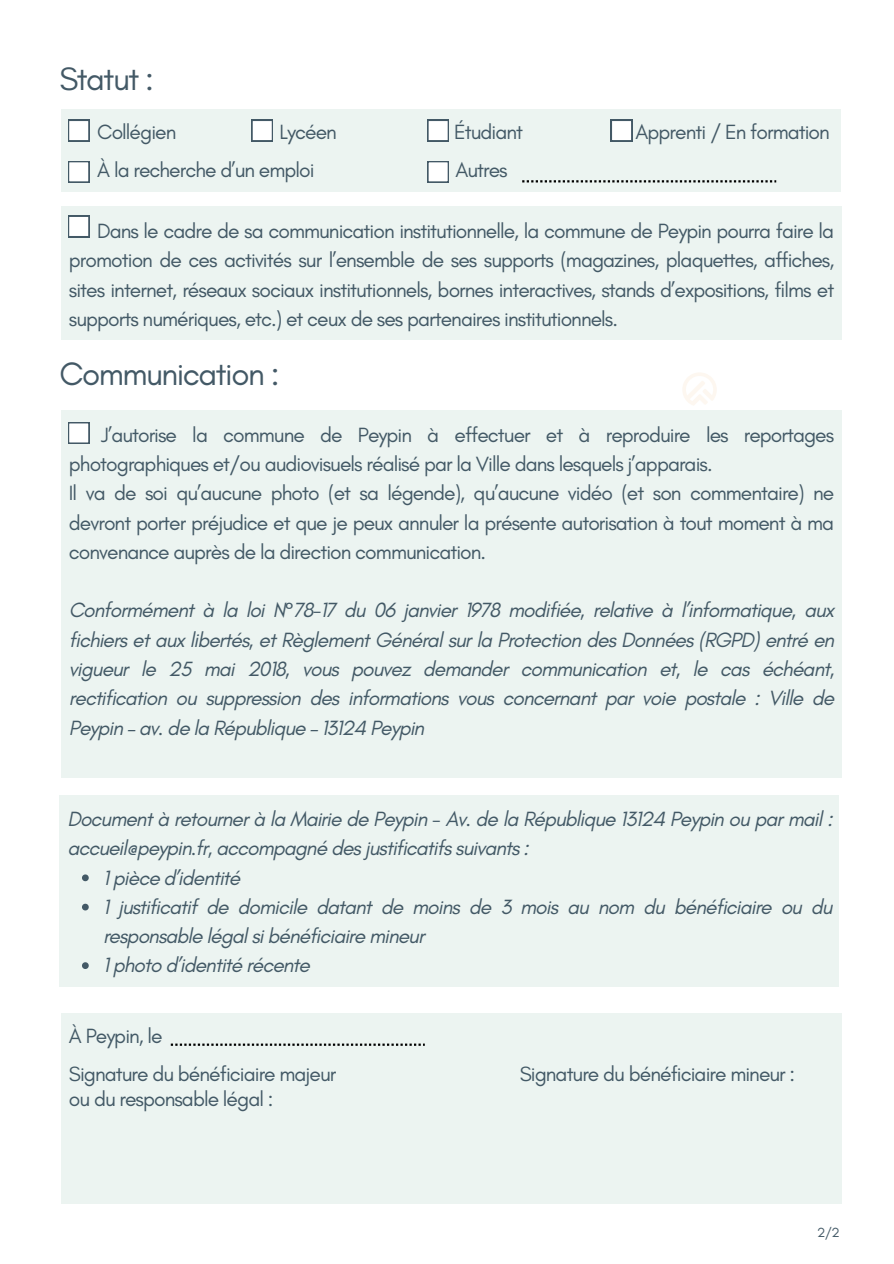
<style>
.page{position:relative;width:894px;height:1264px;background:#fff}
.page>*{position:absolute;margin:0;border:0;box-sizing:border-box;transform-origin:0 0}
.t1{font:33px "Glacial Indifference";letter-spacing:-.045em;color:#435966}
.t2{font:21px/29.2px "Glacial Indifference";letter-spacing:-.045em;color:#435966;text-align:justify}
.t3{font:italic 21px/29.2px "Glacial Indifference";letter-spacing:-.045em;color:#435966}
.t4{font:13.5px "Glacial Indifference";color:#435966}
</style>
<div class="page">
<svg style="left:683px;top:373px;width:33px;height:32px"></svg>
<div style="left:61px;top:109px;width:779px;height:83px;background:#ecf4f1"></div>
<div style="left:61px;top:207px;width:780px;height:133px;background:#ecf4f1"></div>
<div style="left:61px;top:1013px;width:779px;height:191px;background:#ecf4f1"></div>
<svg style="left:171px;top:1043px;width:253px;height:2px"></svg>
<svg style="left:68px;top:120px;width:21px;height:21px"></svg>
<svg style="left:251px;top:120px;width:22px;height:21px"></svg>
<svg style="left:427px;top:120px;width:21px;height:21px"></svg>
<svg style="left:610px;top:120px;width:22px;height:21px"></svg>
<svg style="left:68px;top:161px;width:21px;height:21px"></svg>
<svg style="left:427px;top:161px;width:21px;height:21px"></svg>
<svg style="left:522px;top:180px;width:254px;height:2px"></svg>
<div style="left:61px;top:410px;width:780px;height:367px;background:#ecf4f1"></div>
<svg style="left:68px;top:422px;width:21px;height:21px"></svg>
<div style="left:59px;top:794px;width:780px;height:192px;background:#ecf4f1"></div>
<svg style="left:82px;top:874px;width:7px;height:7px"></svg>
<svg style="left:82px;top:903px;width:7px;height:7px"></svg>
<svg style="left:82px;top:962px;width:7px;height:7px"></svg>
<svg style="left:68px;top:216px;width:21px;height:21px"></svg>
<h1 class="t1" style="left:59px;top:59px;width:96px">Statut :</h1>
<h1 class="t2" style="left:97px;top:116px;width:81px">Collégien</h1>
<h1 class="t2" style="left:279px;top:116px;width:59px">Lycéen</h1>
<h1 class="t2" style="left:454px;top:116px;width:70px">Étudiant</h1>
<h1 class="t2" style="left:635px;top:116px;width:196px">Apprenti / En formation</h1>
<h2 class="t2" style="left:97px;top:155px;width:219px">À la recherche d’un emploi</h2>
<h2 class="t2" style="left:455px;top:155px;width:54px">Autres</h2>
<p class="t2" style="left:69px;top:216px;width:766px;text-indent:28px">Dans le cadre de sa communication institutionnelle, la commune de Peypin pourra faire la promotion de ces activités sur l’ensemble de ses supports (magazines, plaquettes, affiches, sites internet, réseaux sociaux institutionnels, bornes interactives, stands d’expositions, films et supports numériques, etc.) et ceux de ses partenaires institutionnels.</p>
<p class="t1" style="left:59px;top:354px;width:221px">Communication :</p>
<p class="t2" style="left:69px;top:420px;width:766px;text-align:left;text-indent:32px">J’autorise la commune de Peypin à effectuer et à reproduire les reportages photographiques et/ou audiovisuels réalisé par la Ville dans lesquels j’apparais.<br>Il va de soi qu’aucune photo (et sa légende), qu’aucune vidéo (et son commentaire) ne devront porter préjudice et que je peux annuler la présente autorisation à tout moment à ma convenance auprès de la direction communication.</p>
<h2 class="t3" style="left:69px;top:595px;width:766px;text-align:justify">Conformément à la loi N°78-17 du 06 janvier 1978 modifiée, relative à l’informatique, aux fichiers et aux libertés, et Règlement Général sur la Protection des Données (RGPD) entré en vigueur le 25 mai 2018, vous pouvez demander communication et, le cas échéant, rectification ou suppression des informations vous concernant par voie postale : Ville de Peypin – av. de la République – 13124 Peypin</h2>
<h2 class="t3" style="left:67px;top:804px;width:766px">Document à retourner à la Mairie de Peypin - Av. de la République 13124 Peypin ou par mail : accueil@peypin.fr, accompagné des justificatifs suivants :</h2>
<h2 class="t3" style="left:103px;top:862px;width:139px">1 pièce d’identité</h2>
<p class="t3" style="left:103px;top:891px;width:731px">1 justificatif de domicile datant de moins de 3 mois au nom du bénéficiaire ou du responsable légal si bénéficiaire mineur</p>
<p class="t3" style="left:103px;top:950px;width:208px">1 photo d’identité récente</p>
<p class="t2" style="left:69px;top:1020px;width:95px">À Peypin, le</p>
<p class="t2" style="left:69px;top:1058px;width:269px">Signature du bénéficiaire majeur</p>
<p class="t2" style="left:519px;top:1058px;width:277px">Signature du bénéficiaire mineur :</p>
<p class="t2" style="left:69px;top:1083px;width:206px">ou du responsable légal :</p>
<h2 class="t4" style="left:817px;top:1224px;width:24px">2/2</h2>
</div>
